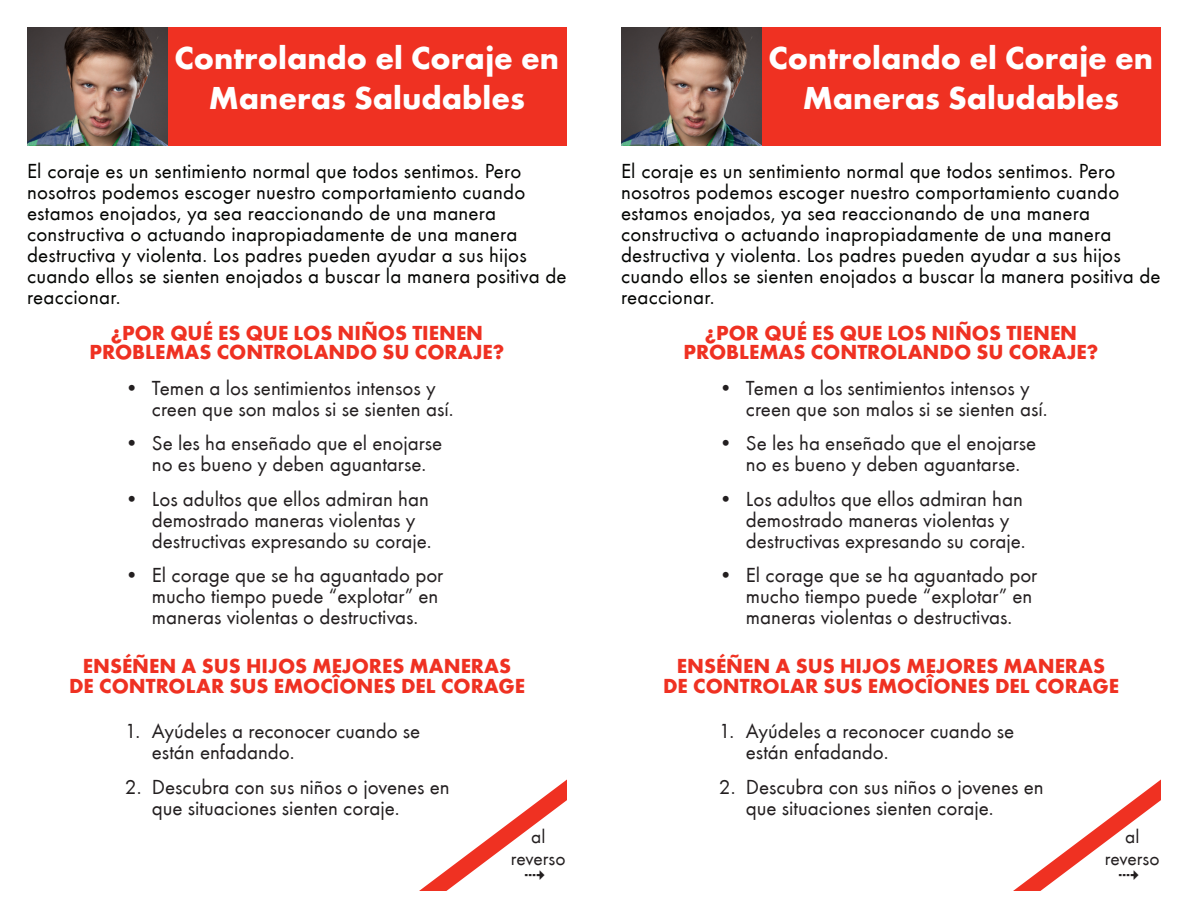
<style>
.page{position:relative;width:1188px;height:918px;background:#fff}
.page>*{position:absolute;margin:0;border:0;box-sizing:border-box;transform-origin:0 0}
.t1{font:700 32.85px/40.3px "Futura T";color:#fff;text-align:center}
.t2{font:21px/21px "Futura T Boo";color:#231f20}
.t3{font:21px/21px "Futura T Boo";letter-spacing:.01em;color:#040503}
.t4{font:700 21px/19.5px "Futura T";color:#ef3122;text-align:center}
.t5{font:19.5px/22.5px "Futura T Boo";color:#231f20;text-align:center}
</style>
<div class="page">
<div style="left:136px;top:27px;width:431px;height:118px;background:#ef3122"></div>
<div style="left:730px;top:27px;width:431px;height:118px;background:#ef3122"></div>
<img style="left:27px;top:27px;width:141px;height:118px">
<img style="left:621px;top:27px;width:141px;height:118px">
<svg style="left:419px;top:780px;width:148px;height:111px"></svg>
<svg style="left:1013px;top:780px;width:148px;height:111px"></svg>
<p class="t1" style="left:174px;top:38px;width:386px">Controlando el Coraje en<br>Maneras Saludables</p>
<p class="t1" style="left:768px;top:38px;width:386px">Controlando el Coraje en<br>Maneras Saludables</p>
<p class="t3" style="left:27px;top:160px;width:541px">El coraje es un sentimiento normal que todos sentimos. Pero nosotros podemos escoger nuestro comportamiento cuando estamos enojados, ya sea reaccionando de una manera constructiva o actuando inapropiadamente de una manera destructiva y violenta. Los padres pueden ayudar a sus hijos cuando ellos se sienten enojados a buscar la manera positiva de reaccionar.</p>
<p class="t3" style="left:621px;top:160px;width:541px">El coraje es un sentimiento normal que todos sentimos. Pero nosotros podemos escoger nuestro comportamiento cuando estamos enojados, ya sea reaccionando de una manera constructiva o actuando inapropiadamente de una manera destructiva y violenta. Los padres pueden ayudar a sus hijos cuando ellos se sienten enojados a buscar la manera positiva de reaccionar.</p>
<p class="t4" style="left:90px;top:323px;width:416px">¿POR QUÉ ES QUE LOS NIÑOS TIENEN<br>PROBLEMAS CONTROLANDO SU CORAJE?</p>
<p class="t4" style="left:684px;top:323px;width:416px">¿POR QUÉ ES QUE LOS NIÑOS TIENEN<br>PROBLEMAS CONTROLANDO SU CORAJE?</p>
<p class="t2" style="left:152px;top:377px;width:303px;text-indent:-27px">• Temen a los sentimientos intensos y creen que son malos si se sienten así.</p>
<p class="t2" style="left:125px;top:433px;width:319px;text-align:center">• Se les ha enseñado que el enojarse no es bueno y deben aguantarse.</p>
<p class="t2" style="left:152px;top:488px;width:281px;text-indent:-27px">• Los adultos que ellos admiran han demostrado maneras violentas y destructivas expresando su coraje.</p>
<p class="t2" style="left:152px;top:565px;width:293px;text-indent:-27px">• El corage que se ha aguantado por mucho tiempo puede “explotar” en maneras violentas o destructivas.</p>
<p class="t2" style="left:746px;top:377px;width:303px;text-indent:-27px">• Temen a los sentimientos intensos y creen que son malos si se sienten así.</p>
<p class="t2" style="left:719px;top:433px;width:319px;text-align:center">• Se les ha enseñado que el enojarse no es bueno y deben aguantarse.</p>
<p class="t2" style="left:746px;top:488px;width:281px;text-indent:-27px">• Los adultos que ellos admiran han demostrado maneras violentas y destructivas expresando su coraje.</p>
<p class="t2" style="left:746px;top:565px;width:293px;text-indent:-27px">• El corage que se ha aguantado por mucho tiempo puede “explotar” en maneras violentas o destructivas.</p>
<p class="t4" style="left:69px;top:657px;width:457px">ENSÉÑEN A SUS HIJOS MEJORES MANERAS<br>DE CONTROLAR SUS EMOCÎONES DEL CORAGE</p>
<p class="t4" style="left:663px;top:657px;width:457px">ENSÉÑEN A SUS HIJOS MEJORES MANERAS<br>DE CONTROLAR SUS EMOCÎONES DEL CORAGE</p>
<p class="t2" style="left:152px;top:721px;width:270px;text-indent:-27px">1. Ayúdeles a reconocer cuando se están enfadando.</p>
<p class="t2" style="left:152px;top:776px;width:299px;text-indent:-27px">2. Descubra con sus niños o jovenes en que situaciones sienten coraje.</p>
<p class="t2" style="left:746px;top:721px;width:270px;text-indent:-27px">1. Ayúdeles a reconocer cuando se están enfadando.</p>
<p class="t2" style="left:746px;top:776px;width:299px;text-indent:-27px">2. Descubra con sus niños o jovenes en que situaciones sienten coraje.</p>
<p class="t5" style="left:511px;top:825px;width:56px">al reverso</p>
<p class="t5" style="left:1105px;top:825px;width:56px">al reverso</p>
</div>
